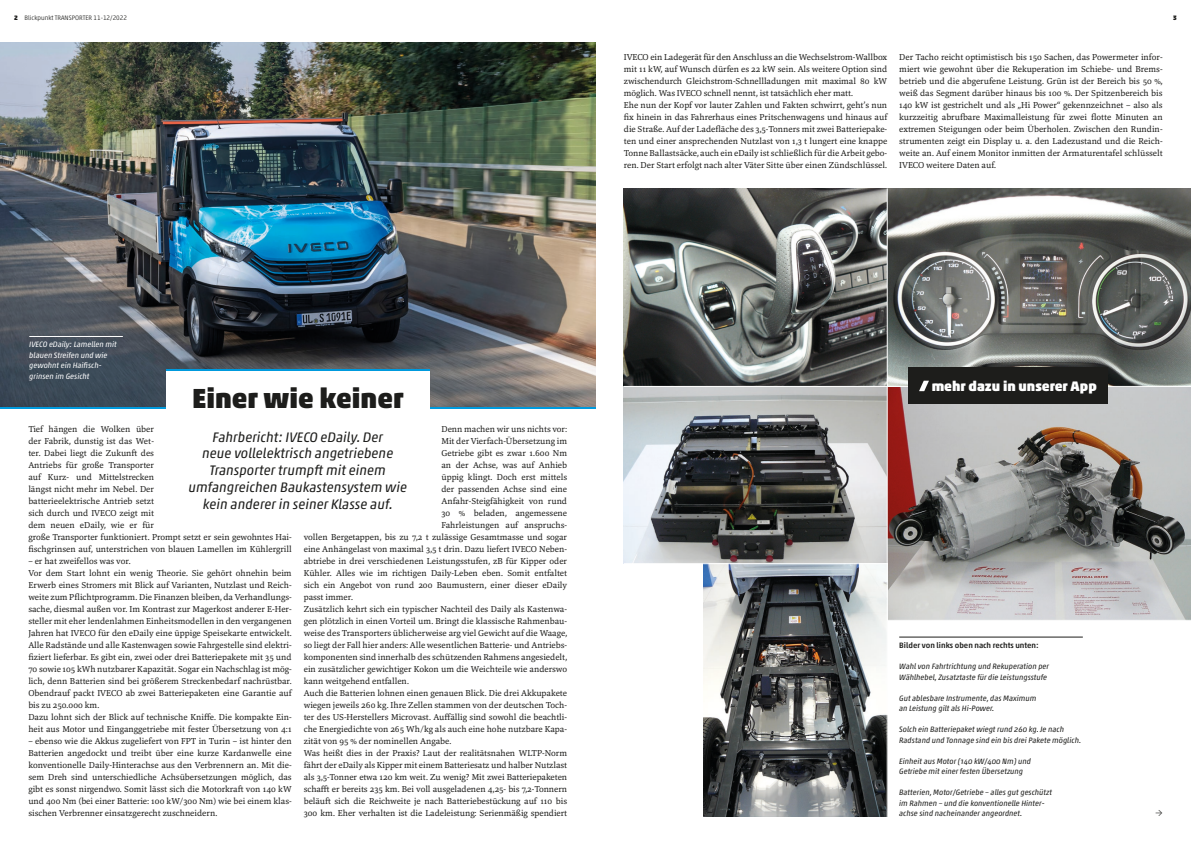
<style>
.page{position:relative;width:1191px;height:842px;background:#fff}
.page>*{position:absolute;margin:0;border:0;box-sizing:border-box;transform-origin:0 0}
.Überschrift_1_Top-Th{font:900 28px "Akko Pro";color:#1d1d1b}
.Leadtext_1_Top-Thema{font:italic 14px/16.8px "Akko Pro";color:#1d1d1b;text-align:center}
.Überschrift_2_Normal{font:900 14px "Akko Pro";color:#fff}
.Mengentext_-_print{font:9px/12px "Marbach";color:#1d1d1b;text-align:justify}
.BU_News_-_print{font:italic 7.9px/10.5px "Akko Pro";color:#1d1d1b}
.BU_-_print{font:italic 7.9px/10.5px "Akko Pro";color:#fff}
.BU_Platzinfo_-_print{font:500 7.9px "Akko Pro";color:#1d1d1b}
.BU_-_print-2{font:300 6.5px "Akko Pro";color:#1d1d1b}
.BU_-_print-3{font:900 6.5px "Akko Pro";color:#1d1d1b}
.s1{font-weight:900}
</style>
<div class="page">
<img style="left:0;top:43px;width:595px;height:364px">
<img style="left:624px;top:189px;width:262px;height:374px">
<img style="left:887px;top:189px;width:304px;height:431px">
<img style="left:703px;top:564px;width:183px;height:252px">
<hr style="left:0;top:407px;width:595px;height:1px;background:#009add">
<div style="left:166px;top:369px;width:263px;height:149px;background:#fff"></div>
<hr style="left:899px;top:637px;width:183px;height:1px;background:#1d1d1b">
<hr style="left:29px;top:336px;width:94px;height:1px;background:#fff">
<hr style="left:166px;top:369px;width:263px;height:2px;background:#009add">
<hr style="left:624px;top:386px;width:567px;height:1px;background:#fff">
<div style="left:908px;top:368px;width:200px;height:36px;background:#1d1d1b"></div>
<svg style="left:919px;top:381px;width:10px;height:10px"></svg>
<p class="BU_-_print-2" style="left:14px;top:14px;width:114px"><span class="s1">2</span> Blickpunkt TRANSPORTER 11-12/2022</p>
<p class="BU_-_print-3" style="left:1173px;top:14px;width:5px">3</p>
<p class="Mengentext_-_print" style="left:624px;top:51px;width:265px">IVECO ein Ladegerät für den Anschluss an die Wechselstrom-Wallbox mit 11 kW, auf Wunsch dürfen es 22 kW sein. Als weitere Option sind zwischendurch Gleichstrom-Schnellladungen mit maximal 80 kW möglich. Was IVECO schnell nennt, ist tatsächlich eher matt.</p>
<p class="Mengentext_-_print" style="left:624px;top:99px;width:265px">Ehe nun der Kopf vor lauter Zahlen und Fakten schwirrt, geht’s nun fix hinein in das Fahrerhaus eines Pritschenwagens und hinaus auf die Straße. Auf der Ladefläche des 3,5-Tonners mit zwei Batteriepake&shy;ten und einer ansprechenden Nutzlast von 1,3 t lungert eine knappe Tonne Ballastsäcke, auch ein eDaily ist schließlich für die Arbeit gebo&shy;ren. Der Start erfolgt nach alter Väter Sitte über einen Zündschlüssel.</p>
<p class="Mengentext_-_print" style="left:899px;top:51px;width:265px">Der Tacho reicht optimistisch bis 150 Sachen, das Powermeter infor&shy;miert wie gewohnt über die Rekuperation im Schiebe- und Brems&shy;betrieb und die abgerufene Leistung. Grün ist der Bereich bis 50 %, weiß das Segment darüber hinaus bis 100 %. Der Spitzenbereich bis 140 kW ist gestrichelt und als „Hi Power“ gekennzeichnet – also als kurzzeitig abrufbare Maximalleistung für zwei flotte Minuten an extremen Steigungen oder beim Überholen. Zwischen den Rundin&shy;strumenten zeigt ein Display u. a. den Ladezustand und die Reich&shy;weite an. Auf einem Monitor inmitten der Armaturentafel schlüsselt IVECO weitere Daten auf.</p>
<p class="BU_-_print" style="left:29px;top:339px;width:89px">IVECO eDaily: Lamellen mit blauen Streifen und wie gewohnt ein Haifisch&shy;grinsen im Gesicht</p>
<p class="Überschrift_1_Top-Th" style="left:192px;top:381px;width:213px">Einer wie keiner</p>
<p class="Leadtext_1_Top-Thema" style="left:188px;top:428px;width:220px">Fahrbericht: IVECO eDaily. Der<br>neue vollelektrisch angetriebene Transporter trumpft mit einem umfangreichen Baukastensystem wie kein anderer in seiner Klasse auf.</p>
<p class="Mengentext_-_print" style="left:28px;top:423px;width:265px;text-align:left">Tief hängen die Wolken über<br>der Fabrik, dunstig ist das Wet-<br>ter. Dabei liegt die Zukunft des<br>Antriebs für große Transporter<br>auf Kurz- und Mittelstrecken<br>längst nicht mehr im Nebel. Der<br>batterieelektrische Antrieb setzt<br>sich durch und IVECO zeigt mit<br>dem neuen eDaily, wie er für<br>große Transporter funktioniert. Prompt setzt er sein gewohntes Hai&shy;fischgrinsen auf, unterstrichen von blauen Lamellen im Kühlergrill</p>
<p class="Mengentext_-_print" style="left:28px;top:555px;width:104px">– er hat zweifellos was vor.</p>
<p class="Mengentext_-_print" style="left:28px;top:567px;width:265px">Vor dem Start lohnt ein wenig Theorie. Sie gehört ohnehin beim Erwerb eines Stromers mit Blick auf Varianten, Nutzlast und Reich&shy;weite zum Pflichtprogramm. Die Finanzen bleiben, da Verhandlungs&shy;sache, diesmal außen vor. Im Kontrast zur Magerkost anderer E-Her&shy;steller mit eher lendenlahmen Einheitsmodellen in den vergangenen Jahren hat IVECO für den eDaily eine üppige Speisekarte entwickelt.<br>Alle Radstände und alle Kastenwagen sowie Fahrgestelle sind elektri&shy;fiziert lieferbar. Es gibt ein, zwei oder drei Batteriepakete mit 35 und 70 sowie 105 kWh nutzbarer Kapazität. Sogar ein Nachschlag ist mög&shy;lich, denn Batterien sind bei größerem Streckenbedarf nachrüstbar.<br>Obendrauf packt IVECO ab zwei Batteriepaketen eine Garantie auf bis zu 250.000 km.</p>
<p class="Mengentext_-_print" style="left:28px;top:711px;width:265px">Dazu lohnt sich der Blick auf technische Kniffe. Die kompakte Ein&shy;heit aus Motor und Einganggetriebe mit fester Übersetzung von 4:1</p>
<p class="Mengentext_-_print" style="left:28px;top:735px;width:265px">– ebenso wie die Akkus zugeliefert von FPT in Turin – ist hinter den Batterien angedockt und treibt über eine kurze Kardanwelle eine konventionelle Daily-Hinterachse aus den Verbrennern an. Mit die&shy;sem Dreh sind unterschiedliche Achsübersetzungen möglich, das gibt es sonst nirgendwo. Somit lässt sich die Motorkraft von 140 kW und 400 Nm (bei einer Batterie: 100 kW/300 Nm) wie bei einem klas&shy;sischen Verbrenner einsatzgerecht zuschneidern.</p>
<p class="Mengentext_-_print" style="left:441px;top:423px;width:127px">Denn machen wir uns nichts vor:</p>
<p class="Mengentext_-_print" style="left:441px;top:435px;width:127px">Mit der Vierfach-Übersetzung im</p>
<p class="Mengentext_-_print" style="left:441px;top:447px;width:127px">Getriebe gibt es zwar 1.600 Nm</p>
<p class="Mengentext_-_print" style="left:441px;top:459px;width:127px">an der Achse, was auf Anhieb</p>
<p class="Mengentext_-_print" style="left:441px;top:471px;width:127px">üppig klingt. Doch erst mittels</p>
<p class="Mengentext_-_print" style="left:441px;top:483px;width:127px">der passenden Achse sind eine</p>
<p class="Mengentext_-_print" style="left:441px;top:495px;width:127px">Anfahr-Steigfähigkeit von rund</p>
<p class="Mengentext_-_print" style="left:441px;top:507px;width:127px">30 % beladen, angemessene</p>
<p class="Mengentext_-_print" style="left:441px;top:519px;width:127px">Fahrleistungen auf anspruchs-</p>
<p class="Mengentext_-_print" style="left:304px;top:531px;width:265px">vollen Bergetappen, bis zu 7,2 t zulässige Gesamtmasse und sogar</p>
<p class="Mengentext_-_print" style="left:304px;top:543px;width:265px">eine Anhängelast von maximal 3,5 t drin. Dazu liefert IVECO Neben-</p>
<p class="Mengentext_-_print" style="left:304px;top:555px;width:265px">abtriebe in drei verschiedenen Leistungsstufen, zB für Kipper oder</p>
<p class="Mengentext_-_print" style="left:304px;top:567px;width:265px">Kühler. Alles wie im richtigen Daily-Leben eben. Somit entfaltet</p>
<p class="Mengentext_-_print" style="left:304px;top:579px;width:265px">sich ein Angebot von rund 200 Baumustern, einer dieser eDaily</p>
<p class="Mengentext_-_print" style="left:304px;top:591px;width:51px">passt immer.</p>
<p class="Mengentext_-_print" style="left:304px;top:603px;width:265px">Zusätzlich kehrt sich ein typischer Nachteil des Daily als Kastenwa&shy;gen plötzlich in einen Vorteil um. Bringt die klassische Rahmenbau&shy;weise des Transporters üblicherweise arg viel Gewicht auf die Waage, so liegt der Fall hier anders: Alle wesentlichen Batterie- und Antriebs&shy;komponenten sind innerhalb des schützenden Rahmens angesiedelt, ein zusätzlicher gewichtiger Kokon um die Weichteile wie anderswo kann weitgehend entfallen.</p>
<p class="Mengentext_-_print" style="left:304px;top:687px;width:265px">Auch die Batterien lohnen einen genauen Blick. Die drei Akkupakete wiegen jeweils 260 kg. Ihre Zellen stammen von der deutschen Toch&shy;ter des US-Herstellers Microvast. Auffällig sind sowohl die beachtli&shy;che Energiedichte von 265 Wh/kg als auch eine hohe nutzbare Kapa&shy;zität von 95 % der nominellen Angabe.</p>
<p class="Mengentext_-_print" style="left:304px;top:747px;width:265px">Was heißt dies in der Praxis? Laut der realitätsnahen WLTP-Norm fährt der eDaily als Kipper mit einem Batteriesatz und halber Nutzlast als 3,5-Tonner etwa 120 km weit. Zu wenig? Mit zwei Batteriepaketen schafft er bereits 235 km. Bei voll ausgeladenen 4,25- bis 7,2-Tonnern beläuft sich die Reichweite je nach Batteriebestückung auf 110 bis 300 km. Eher verhalten ist die Ladeleistung: Serienmäßig spendiert</p>
<p class="Überschrift_2_Normal" style="left:931px;top:378px;width:167px">mehr dazu in unserer App</p>
<p class="BU_Platzinfo_-_print" style="left:899px;top:640px;width:141px">Bilder von links oben nach rechts unten:</p>
<p class="BU_News_-_print" style="left:899px;top:661px;width:151px">Wahl von Fahrtrichtung und Rekuperation per<br>Wählhebel, Zusatztaste für die Leistungsstufe</p>
<p class="BU_News_-_print" style="left:899px;top:692px;width:139px">Gut ablesbare Instrumente, das Maximum an Leistung gilt als Hi-Power.</p>
<p class="BU_News_-_print" style="left:899px;top:724px;width:183px">Solch ein Batteriepaket wiegt rund 260 kg. Je nach<br>Radstand und Tonnage sind ein bis drei Pakete möglich.</p>
<p class="BU_News_-_print" style="left:899px;top:755px;width:133px">Einheit aus Motor (140 kW/400 Nm) und<br>Getriebe mit einer festen Übersetzung</p>
<p class="BU_News_-_print" style="left:899px;top:787px;width:154px">Batterien, Motor/Getriebe – alles gut geschützt im Rahmen – und die konventionelle Hinter&shy;achse sind nacheinander angeordnet.</p>
<p class="Mengentext_-_print" style="left:1155px;top:807px;width:9px">→</p>
</div>
